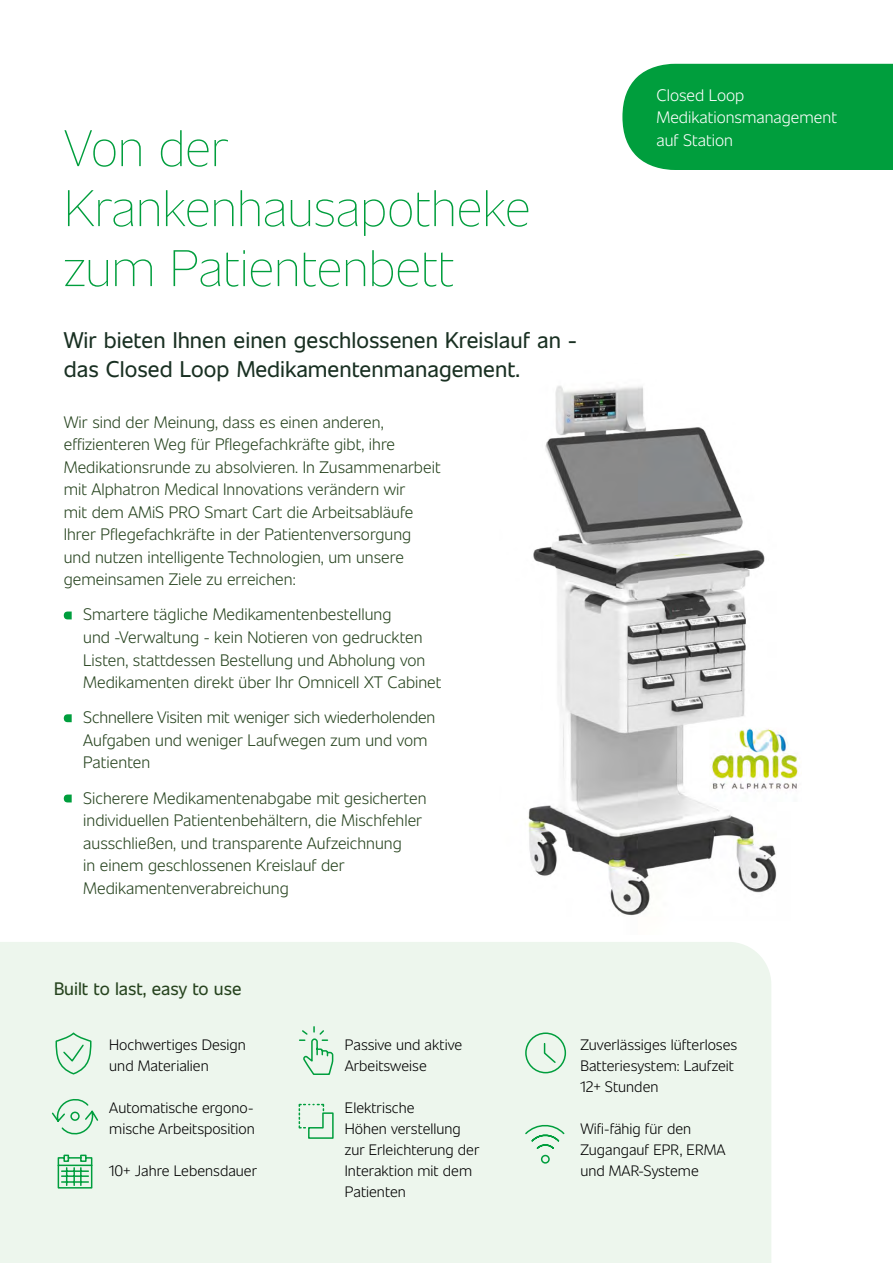
<style>
.page{position:relative;width:893px;height:1263px;background:#fff}
.page>*{position:absolute;margin:0;border:0;box-sizing:border-box;transform-origin:0 0}
.t1{font:200 51px/60px "Unitext";letter-spacing:-.01em;color:#009e3d}
.t2{font:22.5px/28.5px "Unitext";color:#193022}
.t3{font:18px "Unitext";color:#26431e}
.t4{font:300 16.5px/22.5px "Unitext";color:#26431e}
.t5{font:300 16.5px/22.5px "Unitext";color:#fff}
.t6{font:300 15px/21px "Unitext";color:#000}
</style>
<div class="page">
<svg style="left:64px;top:611px;width:8px;height:8px"></svg>
<svg style="left:64px;top:714px;width:8px;height:8px"></svg>
<svg style="left:64px;top:794px;width:8px;height:8px"></svg>
<div style="left:0;top:942px;width:771px;height:321px;background:#edf6ed"></div>
<svg style="left:55px;top:1031px;width:37px;height:44px;background:#cce9d4"></svg>
<svg style="left:51px;top:1097px;width:48px;height:39px;background:#cfead6"></svg>
<svg style="left:298px;top:1103px;width:36px;height:36px"></svg>
<svg style="left:298px;top:1025px;width:36px;height:51px;background:#cdead5"></svg>
<svg style="left:57px;top:1154px;width:36px;height:35px"></svg>
<svg style="left:524px;top:1032px;width:43px;height:42px;background:#cfebd7"></svg>
<img style="left:528px;top:385px;width:249px;height:531px">
<svg style="left:524px;top:1123px;width:42px;height:41px;background:#d1ebd8"></svg>
<img style="left:709px;top:727px;width:90px;height:75px">
<div style="left:622px;top:64px;width:271px;height:106px;background:#009e3d"></div>
<h1 class="t1" style="left:64px;top:115px;width:469px">Von der<br>Krankenhausapotheke zum Patientenbett</h1>
<h2 class="t2" style="left:64px;top:325px;width:515px">Wir bieten Ihnen einen geschlossenen Kreislauf an - das Closed Loop Medikamentenmanagement.</h2>
<p class="t4" style="left:64px;top:410px;width:378px">Wir sind der Meinung, dass es einen anderen, effizienteren Weg für Pflegefachkräfte gibt, ihre Medikationsrunde zu absolvieren. In Zusammenarbeit mit Alphatron Medical Innovations verändern wir<br>mit dem AMiS PRO Smart Cart die Arbeitsabläufe Ihrer Pflegefachkräfte in der Patientenversorgung und nutzen intelligente Technologien, um unsere gemeinsamen Ziele zu erreichen:</p>
<p class="t4" style="left:83px;top:602px;width:360px">Smartere tägliche Medikamentenbestellung<br>und -Verwaltung - kein Notieren von gedruckten Listen, stattdessen Bestellung und Abholung von Medikamenten direkt über Ihr Omnicell XT Cabinet</p>
<p class="t4" style="left:83px;top:705px;width:354px">Schnellere Visiten mit weniger sich wiederholenden<br>Aufgaben und weniger Laufwegen zum und vom<br>Patienten</p>
<p class="t4" style="left:83px;top:785px;width:345px">Sicherere Medikamentenabgabe mit gesicherten individuellen Patientenbehältern, die Mischfehler ausschließen, und transparente Aufzeichnung<br>in einem geschlossenen Kreislauf der Medikamentenverabreichung</p>
<p class="t3" style="left:54px;top:975px;width:189px">Built to last, easy to use</p>
<p class="t5" style="left:656px;top:82px;width:182px">Closed Loop<br>Medikationsmanagement auf Station</p>
<p class="t6" style="left:109px;top:1033px;width:138px">Hochwertiges Design und Materialien</p>
<p class="t6" style="left:109px;top:1096px;width:147px">Automatische ergono&shy;mische Arbeitsposition</p>
<p class="t6" style="left:109px;top:1159px;width:149px">10+ Jahre Lebensdauer</p>
<p class="t6" style="left:345px;top:1033px;width:119px">Passive und aktive<br>Arbeitsweise</p>
<p class="t6" style="left:345px;top:1096px;width:136px">Elektrische<br>Höhen verstellung zur Erleichterung der<br>Interaktion mit dem<br>Patienten</p>
<p class="t6" style="left:580px;top:1033px;width:158px">Zuverlässiges lüfterloses<br>Batteriesystem: Laufzeit<br>12+ Stunden</p>
<p class="t6" style="left:580px;top:1117px;width:147px">Wifi-fähig für den<br>Zugangauf EPR, ERMA und MAR-Systeme</p>
</div>
